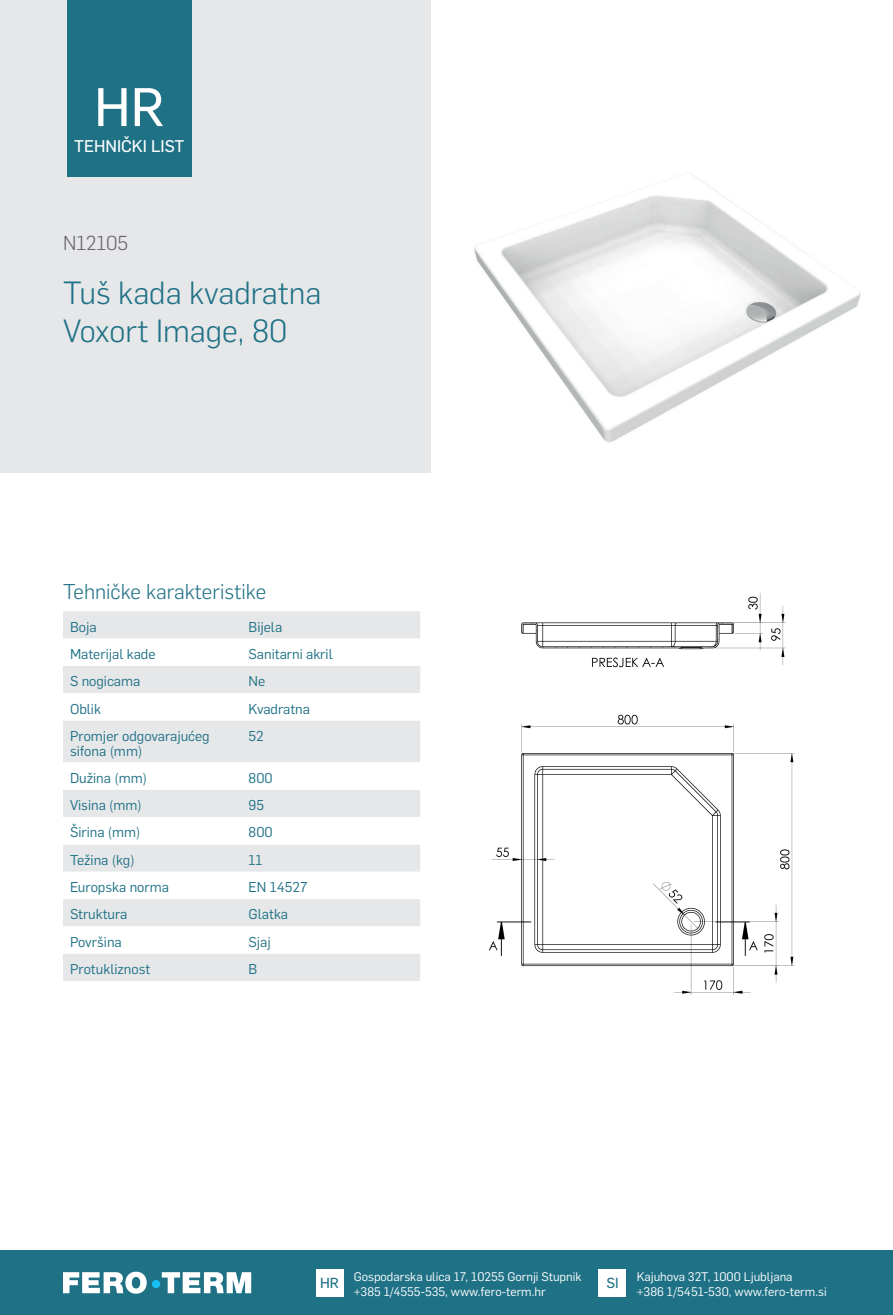
<style>
.page{position:relative;width:893px;height:1315px;background:#fff}
.page>*{position:absolute;margin:0;border:0;box-sizing:border-box;transform-origin:0 0}
.t1{font:53.2px "Flama Basic";color:#fff}
.t2{font:300 31.5px/37.8px "Flama";color:#1f7186}
.t3{font:300 21px "Flama";color:#1f7186}
.t4{font:300 19.78px "Flama";color:#636366}
.t5{font:16.62px "Flama Basic";color:#fff}
.t6{font:14.35px "Flama Basic";color:#1f7186}
.t7{font:14px/14.7px "Flama";color:#1f7186}
.t8{font:12.25px/15.8px "Flama";color:#fff}
</style>
<div class="page">
<div style="left:0;top:1250px;width:893px;height:65px;background:#1f7186"></div>
<div style="left:316px;top:1269px;width:27px;height:27px;background:#fff"></div>
<div style="left:599px;top:1269px;width:27px;height:27px;background:#fff"></div>
<svg style="left:63px;top:1271px;width:188px;height:22px"></svg>
<div style="left:152px;top:1280px;width:8px;height:8px;background:#15c0f2;border-radius:50%"></div>
<img style="left:474px;top:173px;width:387px;height:269px">
<img style="left:489px;top:593px;width:306px;height:402px">
<div style="left:0;top:0;width:430px;height:472px;background:#e6e7e9"></div>
<div style="left:67px;top:0;width:124px;height:177px;background:#1f7186"></div>
<div style="left:63px;top:611px;width:357px;height:370px;background:#e6e7e9"></div>
<svg style="left:63px;top:638px;width:357px;height:315px"></svg>
<h1 class="t1" style="left:94px;top:70px;width:72px">HR</h1>
<p class="t5" style="left:74px;top:134px;width:112px">TEHNIČKI LIST</p>
<h3 class="t4" style="left:63px;top:229px;width:67px">N12105</h3>
<h2 class="t2" style="left:63px;top:272px;width:260px">Tuš kada kvadratna<br>Voxort Image, 80</h2>
<h3 class="t3" style="left:63px;top:577px;width:205px">Tehničke karakteristike</h3>
<p class="t7" style="left:70px;top:618px;width:28px">Boja</p>
<p class="t7" style="left:249px;top:618px;width:35px">Bijela</p>
<p class="t7" style="left:70px;top:645px;width:87px">Materijal kade</p>
<p class="t7" style="left:249px;top:645px;width:86px">Sanitarni akril</p>
<p class="t7" style="left:70px;top:673px;width:72px">S nogicama</p>
<p class="t7" style="left:249px;top:673px;width:18px">Ne</p>
<p class="t7" style="left:70px;top:700px;width:32px">Oblik</p>
<p class="t7" style="left:249px;top:700px;width:63px">Kvadratna</p>
<p class="t7" style="left:70px;top:727px;width:141px">Promjer odgovarajućeg sifona (mm)</p>
<p class="t7" style="left:249px;top:727px;width:17px">52</p>
<p class="t7" style="left:70px;top:769px;width:78px">Dužina (mm)</p>
<p class="t7" style="left:249px;top:769px;width:26px">800</p>
<p class="t7" style="left:70px;top:797px;width:73px">Visina (mm)</p>
<p class="t7" style="left:249px;top:797px;width:17px">95</p>
<p class="t7" style="left:70px;top:824px;width:72px">Širina (mm)</p>
<p class="t7" style="left:249px;top:824px;width:26px">800</p>
<p class="t7" style="left:70px;top:851px;width:66px">Težina (kg)</p>
<p class="t7" style="left:249px;top:851px;width:15px">11</p>
<p class="t7" style="left:70px;top:879px;width:100px">Europska norma</p>
<p class="t7" style="left:249px;top:879px;width:60px">EN 14527</p>
<p class="t7" style="left:70px;top:906px;width:59px">Struktura</p>
<p class="t7" style="left:249px;top:906px;width:41px">Glatka</p>
<p class="t7" style="left:70px;top:933px;width:53px">Površina</p>
<p class="t7" style="left:249px;top:933px;width:24px">Sjaj</p>
<p class="t7" style="left:70px;top:960px;width:82px">Protukliznost</p>
<p class="t7" style="left:249px;top:960px;width:10px">B</p>
<p class="t6" style="left:320px;top:1272px;width:20px">HR</p>
<p class="t8" style="left:637px;top:1267px;width:191px">Kajuhova 32T, 1000 Ljubljana<br>+386 1/5451-530, www.fero-term.si</p>
<p class="t8" style="left:354px;top:1267px;width:229px">Gospodarska ulica 17, 10255 Gornji Stupnik +385 1/4555-535, www.fero-term.hr</p>
<p class="t6" style="left:606px;top:1272px;width:14px">SI</p>
</div>
